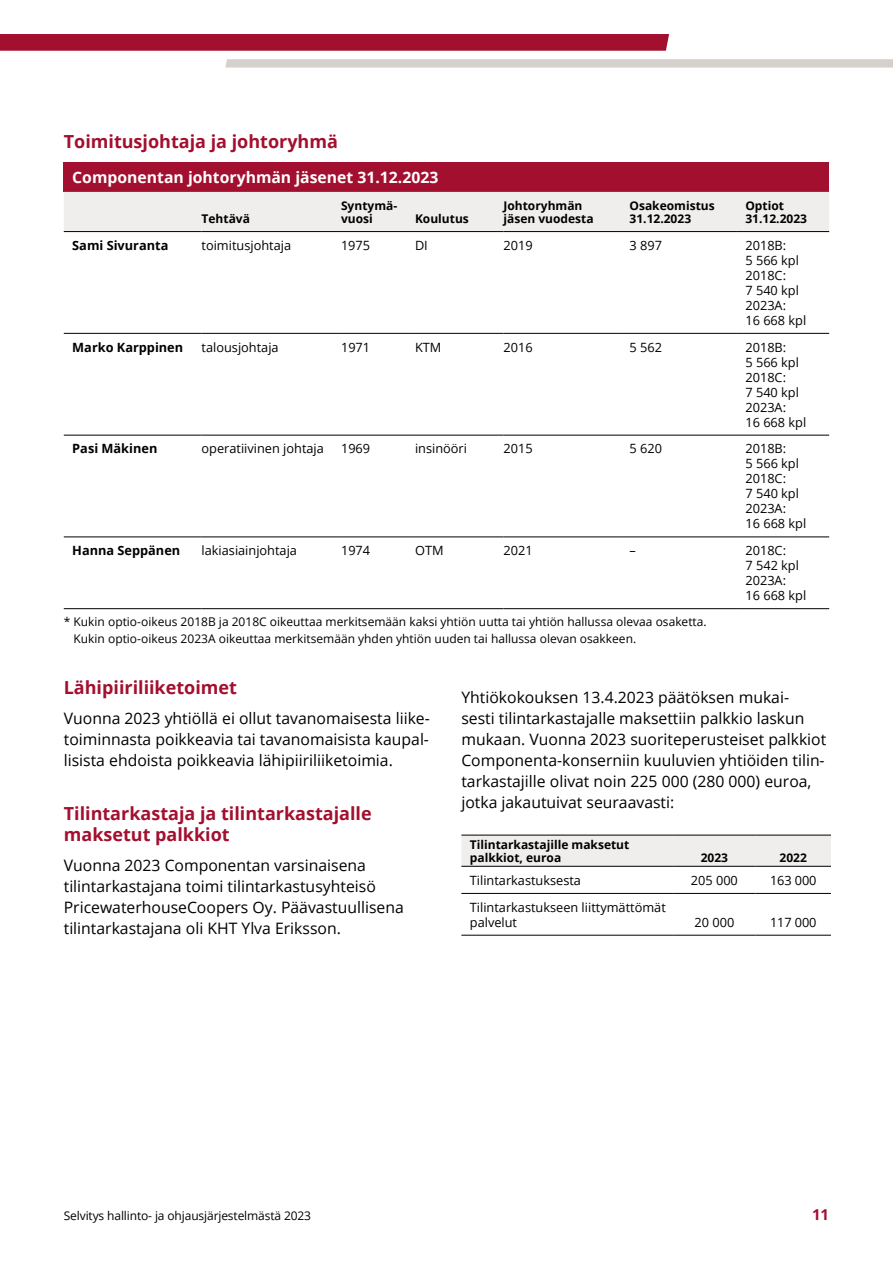
<style>
.page{position:relative;width:893px;height:1263px;background:#fff}
.page>*{position:absolute;margin:0;border:0;box-sizing:border-box;transform-origin:0 0}
.t1{font:700 18px/21px "Open Sans";color:#a30f2f}
.t2{font:15.75px/21px "Open Sans";color:#000}
.t3{font:700 15.75px "Open Sans";color:#fff}
.t4{font:700 15px "Open Sans";color:#a30f2f}
.t5{font:12.75px/15px "Open Sans";color:#000}
.t6{font:700 12.75px "Open Sans";color:#000}
.t7{font:12px/16.5px "Open Sans";color:#000}
.t8{font:700 12px/13.5px "Open Sans";color:#000}
</style>
<div class="page">
<div style="left:0;top:34px;width:669px;height:17px;background:#a30f2f"></div>
<svg style="left:225px;top:59px;width:668px;height:9px;background:#d7d4d0"></svg>
<div style="left:64px;top:163px;width:765px;height:29px;background:#a30f2f"></div>
<div style="left:64px;top:192px;width:765px;height:39px;background:#f0eeed"></div>
<hr style="left:64px;top:231px;width:138px;height:1px;background:#000">
<hr style="left:202px;top:231px;width:139px;height:1px;background:#000">
<hr style="left:341px;top:231px;width:74px;height:1px;background:#000">
<hr style="left:415px;top:231px;width:88px;height:1px;background:#000">
<hr style="left:503px;top:231px;width:118px;height:1px;background:#000">
<hr style="left:621px;top:231px;width:116px;height:1px;background:#000">
<hr style="left:737px;top:231px;width:92px;height:1px;background:#000">
<hr style="left:64px;top:333px;width:138px;height:1px;background:#000">
<hr style="left:202px;top:333px;width:139px;height:1px;background:#000">
<hr style="left:341px;top:333px;width:74px;height:1px;background:#000">
<hr style="left:415px;top:333px;width:88px;height:1px;background:#000">
<hr style="left:503px;top:333px;width:118px;height:1px;background:#000">
<hr style="left:621px;top:333px;width:116px;height:1px;background:#000">
<hr style="left:737px;top:333px;width:92px;height:1px;background:#000">
<hr style="left:64px;top:435px;width:138px;height:1px;background:#000">
<hr style="left:202px;top:435px;width:139px;height:1px;background:#000">
<hr style="left:341px;top:435px;width:74px;height:1px;background:#000">
<hr style="left:415px;top:435px;width:88px;height:1px;background:#000">
<hr style="left:503px;top:435px;width:118px;height:1px;background:#000">
<hr style="left:621px;top:435px;width:116px;height:1px;background:#000">
<hr style="left:737px;top:435px;width:92px;height:1px;background:#000">
<hr style="left:64px;top:537px;width:138px;height:1px;background:#000">
<hr style="left:202px;top:537px;width:139px;height:1px;background:#000">
<hr style="left:341px;top:537px;width:74px;height:1px;background:#000">
<hr style="left:415px;top:537px;width:88px;height:1px;background:#000">
<hr style="left:503px;top:537px;width:118px;height:1px;background:#000">
<hr style="left:621px;top:537px;width:116px;height:1px;background:#000">
<hr style="left:737px;top:537px;width:92px;height:1px;background:#000">
<hr style="left:64px;top:608px;width:138px;height:1px;background:#000">
<hr style="left:202px;top:608px;width:139px;height:1px;background:#000">
<hr style="left:341px;top:608px;width:74px;height:1px;background:#000">
<hr style="left:415px;top:608px;width:88px;height:1px;background:#000">
<hr style="left:503px;top:608px;width:118px;height:1px;background:#000">
<hr style="left:621px;top:608px;width:116px;height:1px;background:#000">
<hr style="left:737px;top:608px;width:92px;height:1px;background:#000">
<div style="left:461px;top:836px;width:370px;height:30px;background:#f0eeed"></div>
<hr style="left:461px;top:835px;width:212px;height:1px;background:#000">
<hr style="left:673px;top:835px;width:83px;height:1px;background:#000">
<hr style="left:756px;top:835px;width:75px;height:1px;background:#000">
<hr style="left:461px;top:866px;width:212px;height:1px;background:#000">
<hr style="left:673px;top:866px;width:83px;height:1px;background:#000">
<hr style="left:756px;top:866px;width:75px;height:1px;background:#000">
<hr style="left:461px;top:893px;width:212px;height:1px;background:#000">
<hr style="left:673px;top:893px;width:83px;height:1px;background:#000">
<hr style="left:756px;top:893px;width:75px;height:1px;background:#000">
<hr style="left:461px;top:935px;width:212px;height:1px;background:#000">
<hr style="left:673px;top:935px;width:83px;height:1px;background:#000">
<hr style="left:756px;top:935px;width:75px;height:1px;background:#000">
<p class="t1" style="left:64px;top:130px;width:276px">Toimitusjohtaja ja johtoryhmä</p>
<p class="t3" style="left:72px;top:167px;width:368px">Componentan johtoryhmän jäsenet 31.12.2023</p>
<p class="t8" style="left:202px;top:212px;width:50px">Tehtävä</p>
<p class="t8" style="left:341px;top:198px;width:58px">Syntymä&shy;vuosi</p>
<p class="t8" style="left:415px;top:212px;width:55px">Koulutus</p>
<p class="t8" style="left:503px;top:198px;width:92px">Johtoryhmän jäsen vuodesta</p>
<p class="t8" style="left:629px;top:198px;width:87px">Osakeomistus<br>31.12.2023</p>
<p class="t8" style="left:745px;top:198px;width:63px">Optiot<br>31.12.2023</p>
<p class="t6" style="left:72px;top:236px;width:98px">Sami Sivuranta</p>
<p class="t5" style="left:202px;top:237px;width:91px">toimitusjohtaja</p>
<p class="t5" style="left:341px;top:237px;width:31px">1975</p>
<p class="t5" style="left:415px;top:237px;width:14px">DI</p>
<p class="t5" style="left:503px;top:237px;width:31px">2019</p>
<p class="t5" style="left:630px;top:237px;width:34px">3 897</p>
<p class="t5" style="left:745px;top:237px;width:62px">2018B:<br>5 566 kpl<br>2018C:<br>7 540 kpl<br>2023A:<br>16 668 kpl</p>
<p class="t6" style="left:72px;top:338px;width:112px">Marko Karppinen</p>
<p class="t5" style="left:202px;top:339px;width:79px">talousjohtaja</p>
<p class="t5" style="left:341px;top:339px;width:31px">1971</p>
<p class="t5" style="left:415px;top:339px;width:28px">KTM</p>
<p class="t5" style="left:503px;top:339px;width:31px">2016</p>
<p class="t5" style="left:630px;top:339px;width:34px">5 562</p>
<p class="t5" style="left:745px;top:339px;width:62px">2018B:<br>5 566 kpl<br>2018C:<br>7 540 kpl<br>2023A:<br>16 668 kpl</p>
<p class="t6" style="left:72px;top:440px;width:87px">Pasi Mäkinen</p>
<p class="t5" style="left:202px;top:441px;width:124px">operatiivinen johtaja</p>
<p class="t5" style="left:341px;top:441px;width:31px">1969</p>
<p class="t5" style="left:415px;top:441px;width:54px">insinööri</p>
<p class="t5" style="left:503px;top:441px;width:31px">2015</p>
<p class="t5" style="left:630px;top:441px;width:34px">5 620</p>
<p class="t5" style="left:745px;top:441px;width:62px">2018B:<br>5 566 kpl<br>2018C:<br>7 540 kpl<br>2023A:<br>16 668 kpl</p>
<p class="t6" style="left:72px;top:541px;width:109px">Hanna Seppänen</p>
<p class="t5" style="left:202px;top:543px;width:97px">lakiasiainjohtaja</p>
<p class="t5" style="left:341px;top:543px;width:31px">1974</p>
<p class="t5" style="left:415px;top:543px;width:30px">OTM</p>
<p class="t5" style="left:503px;top:543px;width:31px">2021</p>
<p class="t5" style="left:630px;top:543px;width:8px">–</p>
<p class="t5" style="left:745px;top:543px;width:62px">2018C:<br>7 542 kpl<br>2023A:<br>16 668 kpl</p>
<p class="t7" style="left:74px;top:613px;width:635px;text-indent:-10px">* Kukin optio-oikeus 2018B ja 2018C oikeuttaa merkitsemään kaksi yhtiön uutta tai yhtiön hallussa olevaa osaketta.<br>Kukin optio-oikeus 2023A oikeuttaa merkitsemään yhden yhtiön uuden tai hallussa olevan osakkeen.</p>
<p class="t1" style="left:64px;top:676px;width:175px">Lähipiiriliiketoimet</p>
<p class="t2" style="left:64px;top:707px;width:367px;text-align:justify">Vuonna 2023 yhtiöllä ei ollut tavanomaisesta liike&shy;toiminnasta poikkeavia tai tavanomaisista kaupal&shy;lisista ehdoista poikkeavia lähipiiriliiketoimia.</p>
<p class="t1" style="left:64px;top:802px;width:309px">Tilintarkastaja ja tilintarkastajalle maksetut palkkiot</p>
<p class="t2" style="left:64px;top:854px;width:342px">Vuonna 2023 Componentan varsinaisena tilintarkastajana toimi tilintarkastusyhteisö PricewaterhouseCoopers Oy. Päävastuullisena tilintarkastajana oli KHT Ylva Eriksson.</p>
<p class="t2" style="left:461px;top:686px;width:366px">Yhtiökokouksen 13.4.2023 päätöksen mukai&shy;sesti tilintarkastajalle maksettiin palkkio laskun mukaan. Vuonna 2023 suoriteperusteiset palkkiot Componenta-konserniin kuuluvien yhtiöiden tilin&shy;tarkastajille olivat noin 225 000 (280 000) euroa, jotka jakautuivat seuraavasti:</p>
<p class="t8" style="left:470px;top:837px;width:161px">Tilintarkastajille maksetut palkkiot, euroa</p>
<p class="t8" style="left:701px;top:851px;width:29px">2023</p>
<p class="t8" style="left:780px;top:851px;width:29px">2022</p>
<p class="t5" style="left:470px;top:872px;width:113px">Tilintarkastuksesta</p>
<p class="t5" style="left:691px;top:872px;width:49px">205 000</p>
<p class="t5" style="left:770px;top:872px;width:48px">163 000</p>
<p class="t5" style="left:470px;top:899px;width:197px">Tilintarkastukseen liittymättömät palvelut</p>
<p class="t5" style="left:694px;top:914px;width:41px">20 000</p>
<p class="t5" style="left:770px;top:914px;width:48px">117 000</p>
<p class="t7" style="left:64px;top:1207px;width:249px">Selvitys hallinto- ja ohjausjärjestelmästä 2023</p>
<p class="t4" style="left:812px;top:1204px;width:18px">11</p>
</div>
